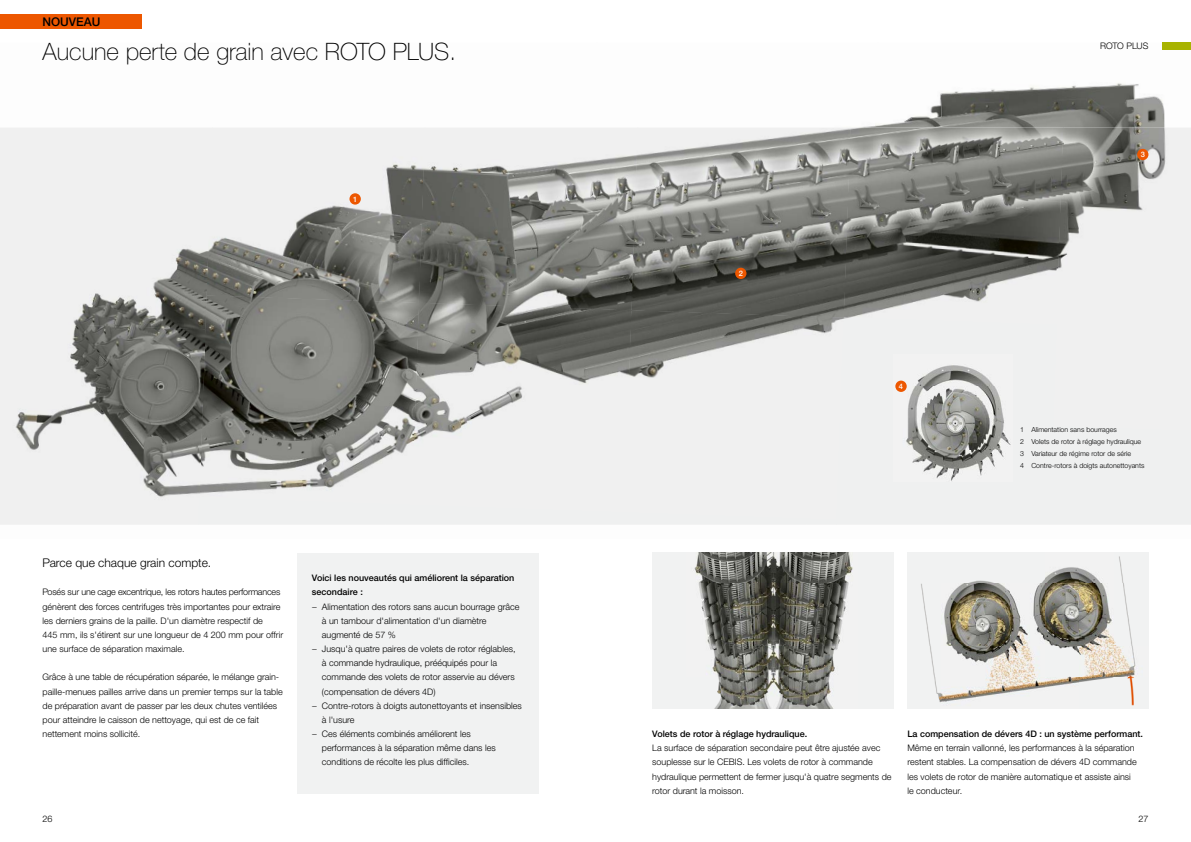
<style>
.page{position:relative;width:1191px;height:842px;background:#fff}
.page>*{position:absolute;margin:0;border:0;box-sizing:border-box;transform-origin:0 0}
.t1{font:100 24px "CLAAS Helvetica Neue";color:#000}
.t2{font:300 12px "CLAAS Helvetica Neue";color:#000}
.t3{font:500 12px "CLAAS Helvetica Neue";color:#000}
.t4{font:300 9px/14.2px "CLAAS Helvetica Neue";color:#000}
.t5{font:500 9px/14.2px "CLAAS Helvetica Neue";color:#000}
.t6{font:500 7.5px "CLAAS Helvetica Neue";color:#fff}
.t7{font:300 7px/11.8px "CLAAS Helvetica Neue";color:#000}
</style>
<div class="page">
<img style="left:1164px;top:109px;width:1px;height:19px">
<img style="left:1162px;top:43px;width:29px;height:7px">
<img style="left:864px;top:85px;width:300px;height:43px">
<img style="left:213px;top:128px;width:206px;height:167px">
<img style="left:419px;top:128px;width:212px;height:175px">
<img style="left:631px;top:128px;width:212px;height:182px">
<img style="left:843px;top:128px;width:209px;height:193px">
<img style="left:1052px;top:128px;width:139px;height:298px">
<img style="left:0;top:128px;width:213px;height:194px">
<img style="left:199px;top:295px;width:220px;height:203px">
<img style="left:412px;top:303px;width:219px;height:195px">
<img style="left:624px;top:310px;width:220px;height:188px">
<div style="left:841px;top:317px;width:109px;height:68px;background:#eff0f0"></div>
<img style="left:0;top:322px;width:206px;height:202px">
<div style="left:836px;top:385px;width:71px;height:139px;background:#eff0f0"></div>
<div style="left:0;top:14px;width:142px;height:14px;background:#ed5700"></div>
<div style="left:298px;top:553px;width:241px;height:241px;background:#f1f2f2"></div>
<div style="left:349px;top:193px;width:12px;height:12px;background:#ed5700;border-radius:50%"></div>
<div style="left:1137px;top:149px;width:11px;height:11px;background:#ed5700;border-radius:50%"></div>
<div style="left:735px;top:268px;width:11px;height:11px;background:#ed5700;border-radius:50%"></div>
<img style="left:652px;top:553px;width:241px;height:156px">
<img style="left:893px;top:354px;width:120px;height:128px">
<img style="left:907px;top:553px;width:241px;height:156px">
<div style="left:895px;top:381px;width:11px;height:11px;background:#ed5700;border-radius:50%"></div>
<div style="left:909px;top:556px;width:49px;height:22px;background:#f1f2f2"></div>
<h2 class="t3" style="left:43px;top:14px;width:59px">NOUVEAU</h2>
<h1 class="t1" style="left:43px;top:36px;width:415px">Aucune perte de grain avec ROTO PLUS.</h1>
<p class="t6" style="left:353px;top:194px;width:6px">1</p>
<h2 class="t2" style="left:43px;top:555px;width:170px">Parce que chaque grain compte.</h2>
<p class="t4" style="left:43px;top:585px;width:242px">Posés sur une cage excentrique, les rotors hautes performances génèrent des forces centrifuges très importantes pour extraire les derniers grains de la paille. D'un diamètre respectif de<br>445 mm, ils s'étirent sur une longueur de 4 200 mm pour offrir une surface de séparation maximale.</p>
<p class="t4" style="left:43px;top:670px;width:242px">Grâce à une table de récupération séparée, le mélange grain&shy;paille-menues pailles arrive dans un premier temps sur la table de préparation avant de passer par les deux chutes ventilées pour atteindre le caisson de nettoyage, qui est de ce fait nettement moins sollicité.</p>
<p class="t5" style="left:312px;top:571px;width:204px">Voici les nouveautés qui améliorent la séparation secondaire :</p>
<p class="t4" style="left:312px;top:599px;width:209px">− Alimentation des rotors sans aucun bourrage grâce</p>
<p class="t4" style="left:322px;top:614px;width:166px">à un tambour d'alimentation d'un diamètre</p>
<p class="t4" style="left:322px;top:628px;width:76px">augmenté de 57 %</p>
<p class="t4" style="left:312px;top:642px;width:205px">− Jusqu'à quatre paires de volets de rotor réglables,</p>
<p class="t4" style="left:322px;top:656px;width:177px">à commande hydraulique, prééquipés pour la</p>
<p class="t4" style="left:322px;top:670px;width:194px">commande des volets de rotor asservie au dévers</p>
<p class="t4" style="left:322px;top:684px;width:115px">(compensation de dévers 4D)</p>
<p class="t4" style="left:312px;top:699px;width:211px">− Contre-rotors à doigts autonettoyants et insensibles</p>
<p class="t4" style="left:322px;top:713px;width:34px">à l'usure</p>
<p class="t4" style="left:312px;top:727px;width:160px">− Ces éléments combinés améliorent les</p>
<p class="t4" style="left:322px;top:741px;width:175px">performances à la séparation même dans les</p>
<p class="t4" style="left:322px;top:755px;width:149px">conditions de récolte les plus difficiles.</p>
<p class="t4" style="left:1100px;top:39px;width:50px">ROTO PLUS</p>
<p class="t6" style="left:738px;top:268px;width:6px">2</p>
<p class="t6" style="left:899px;top:381px;width:6px">4</p>
<p class="t6" style="left:1140px;top:150px;width:6px">3</p>
<p class="t7" style="left:1020px;top:424px;width:126px">1 Alimentation sans bourrages<br>2 Volets de rotor à réglage hydraulique 3 Variateur de régime rotor de série<br>4 Contre-rotors à doigts autonettoyants</p>
<p class="t5" style="left:652px;top:727px;width:157px">Volets de rotor à réglage hydraulique.</p>
<p class="t4" style="left:652px;top:741px;width:241px">La surface de séparation secondaire peut être ajustée avec souplesse sur le CEBIS. Les volets de rotor à commande hydraulique permettent de fermer jusqu'à quatre segments de rotor durant la moisson.</p>
<p class="t5" style="left:907px;top:727px;width:237px">La compensation de dévers 4D : un système performant.</p>
<p class="t4" style="left:907px;top:741px;width:231px">Même en terrain vallonné, les performances à la séparation restent stables. La compensation de dévers 4D commande les volets de rotor de manière automatique et assiste ainsi le conducteur.</p>
<p class="t4" style="left:43px;top:812px;width:11px">26</p>
<p class="t4" style="left:1138px;top:812px;width:11px">27</p>
</div>
